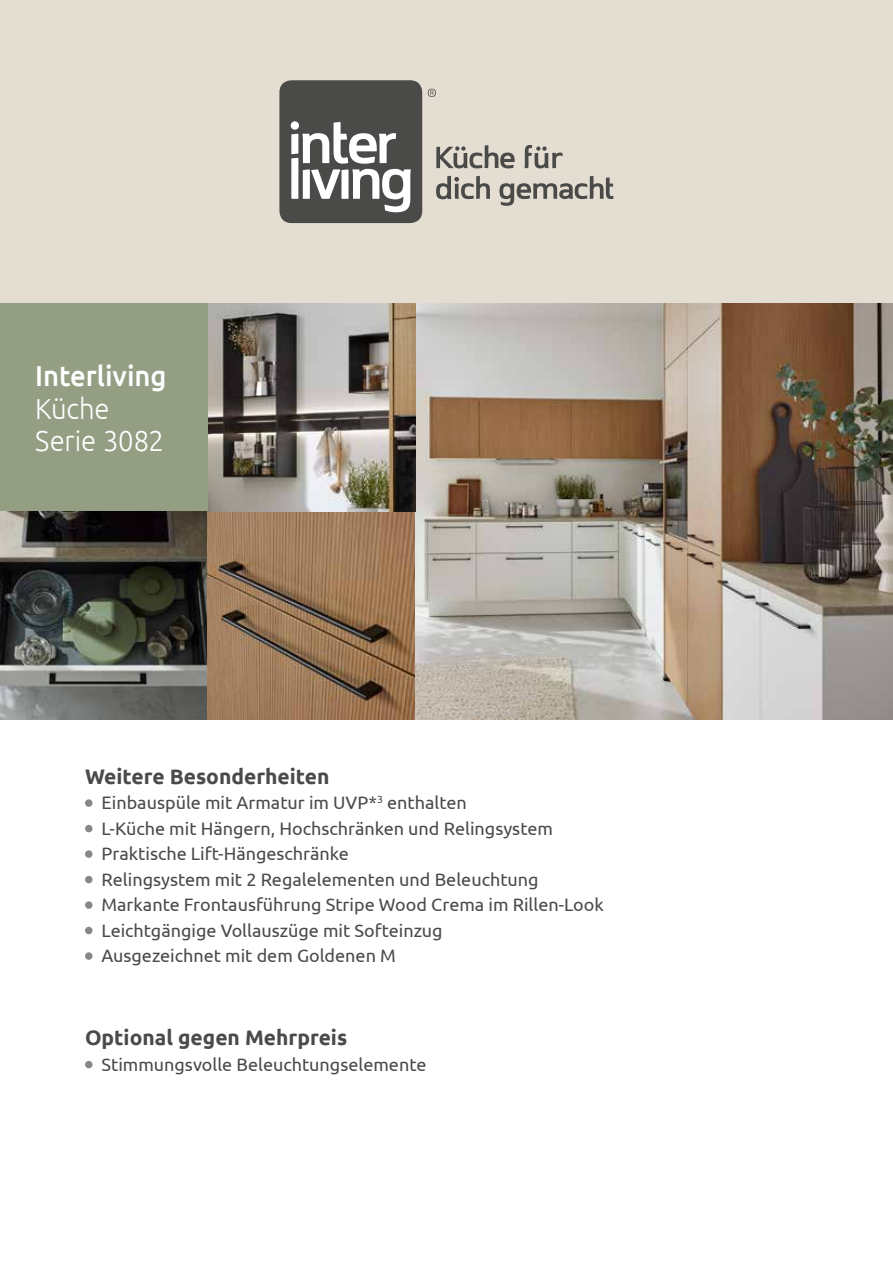
<style>
.page{position:relative;width:893px;height:1263px;background:#fff}
.page>*{position:absolute;margin:0;border:0;box-sizing:border-box;transform-origin:0 0}
.t1{font:300 28.8px/32.5px "Ubuntu";letter-spacing:-.005em;color:#fff;scale:.95 1}
.t2{font:500 28.8px "Ubuntu";letter-spacing:-.005em;color:#fff;scale:.95 1}
.t3{font:700 21px "Ubuntu";color:#4a4a49}
.t4{font:18px/25.5px "Ubuntu";color:#4a4a49}
</style>
<div class="page">
<div style="left:0;top:0;width:893px;height:719px;background:#e4ddd1"></div>
<img style="left:0;top:511px;width:208px;height:208px">
<svg style="left:208px;top:511px;width:208px;height:208px"></svg>
<img style="left:416px;top:303px;width:477px;height:416px">
<img style="left:208px;top:303px;width:208px;height:208px">
<div style="left:0;top:303px;width:208px;height:208px;background:#939e83"></div>
<div style="left:85px;top:799px;width:8px;height:8px;background:#878787;border-radius:50%"></div>
<div style="left:85px;top:825px;width:8px;height:7px;background:#878787;border-radius:50%"></div>
<div style="left:85px;top:850px;width:8px;height:8px;background:#878787;border-radius:50%"></div>
<div style="left:85px;top:876px;width:8px;height:7px;background:#878787;border-radius:50%"></div>
<div style="left:85px;top:901px;width:8px;height:8px;background:#878787;border-radius:50%"></div>
<div style="left:85px;top:927px;width:8px;height:7px;background:#878787;border-radius:50%"></div>
<div style="left:85px;top:952px;width:8px;height:8px;background:#878787;border-radius:50%"></div>
<div style="left:85px;top:1061px;width:8px;height:7px;background:#878787;border-radius:50%"></div>
<div style="left:279px;top:80px;width:143px;height:143px;background:#4a4a49;border-radius:12px"></div>
<svg style="left:291px;top:121px;width:120px;height:91px"></svg>
<svg style="left:428px;top:89px;width:8px;height:8px"></svg>
<svg style="left:436px;top:145px;width:177px;height:61px"></svg>
<h1 class="t2" style="left:35px;top:357px;width:140px">Interliving</h1>
<h1 class="t1" style="left:35px;top:391px;width:137px">Küche<br>Serie 3082</h1>
<p class="t3" style="left:85px;top:764px;width:246px">Weitere Besonderheiten</p>
<p class="t4" style="left:102px;top:790px;width:504px">Einbauspüle mit Armatur im UVP*<sup>3</sup> enthalten<br>L-Küche mit Hängern, Hochschränken und Relingsystem Praktische Lift-Hängeschränke<br>Relingsystem mit 2 Regalelementen und Beleuchtung Markante Frontausführung Stripe Wood Crema im Rillen-Look Leichtgängige Vollauszüge mit Softeinzug<br>Ausgezeichnet mit dem Goldenen M</p>
<p class="t3" style="left:85px;top:1025px;width:264px">Optional gegen Mehrpreis</p>
<p class="t4" style="left:102px;top:1051px;width:326px">Stimmungsvolle Beleuchtungselemente</p>
</div>
